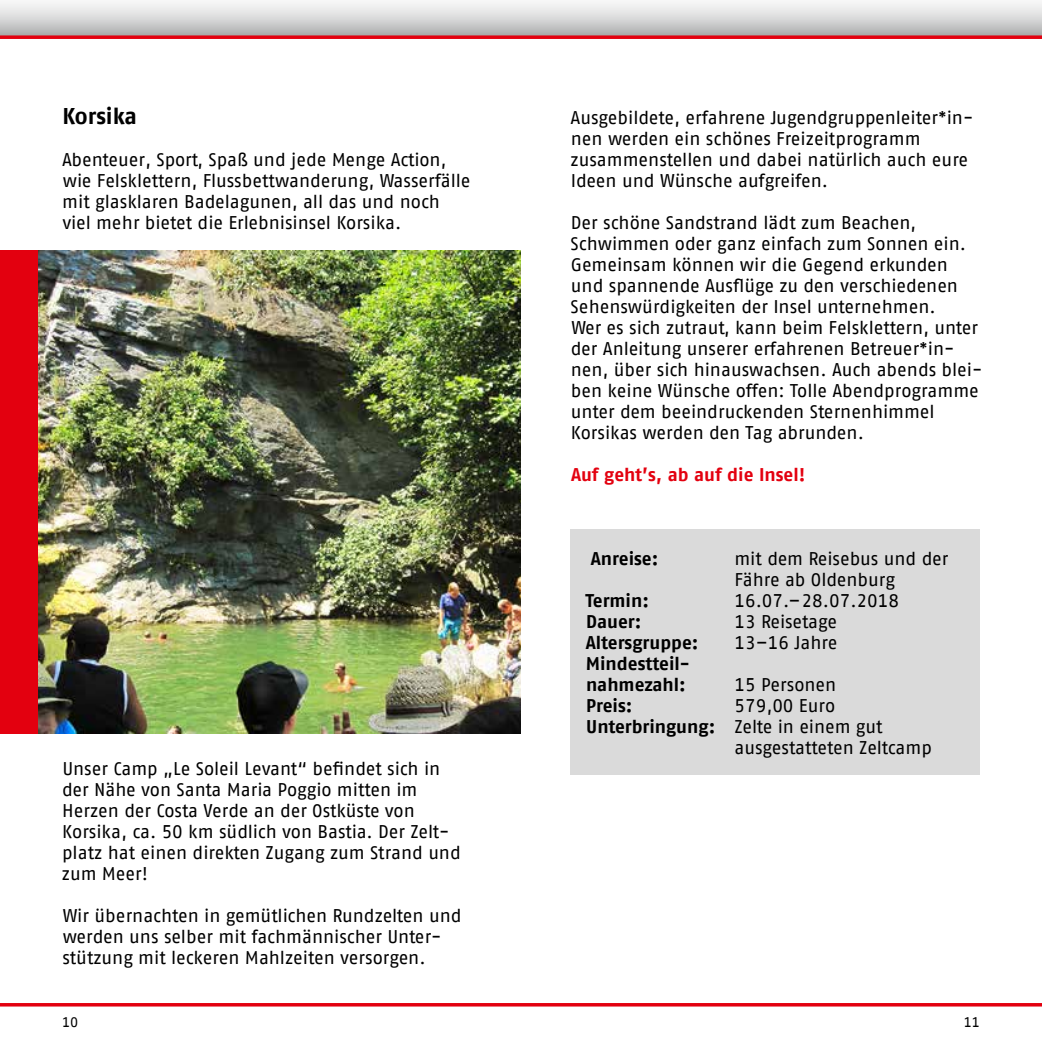
<style>
.page{position:relative;width:1042px;height:1042px;background:#fff}
.page>*{position:absolute;margin:0;border:0;box-sizing:border-box;transform-origin:0 0}
.t1{font:700 22.75px "AWO Fago Office";letter-spacing:-.005em;color:#000}
.t2{font:18.38px/21px "AWO Fago Office";color:#000}
.t3{font:700 18.38px/21px "AWO Fago Office";color:#000}
.t4{font:700 18.38px "AWO Fago Office";letter-spacing:-.005em;color:#e3000f}
.t5{font:14px "AWO Fago Office";color:#000}
.s1{font-weight:700}
</style>
<div class="page">
<img style="left:37px;top:250px;width:484px;height:483px">
<div style="left:0;top:250px;width:37px;height:483px;background:#e3000f"></div>
<div style="left:570px;top:530px;width:410px;height:245px;background:#dadada"></div>
<svg style="left:0;top:3px;width:1042px;height:32px;background:#d4d4d5"></svg>
<svg style="left:0;top:35px;width:1042px;height:4px;background:#dc1522"></svg>
<hr style="left:0;top:1003px;width:1042px;height:3px;background:#e3000f">
<p class="t1" style="left:62px;top:103px;width:76px">Korsika</p>
<p class="t2" style="left:62px;top:149px;width:410px">Abenteuer, Sport, Spaß und jede Menge Action, wie Felsklettern, Flussbettwanderung, Wasserfälle mit glasklaren Badelagunen, all das und noch viel mehr bietet die Erlebnisinsel Korsika.</p>
<p class="t2" style="left:62px;top:758px;width:400px">Unser Camp „Le Soleil Levant“ befindet sich in der Nähe von Santa Maria Poggio mitten im Herzen der Costa Verde an der Ostküste von Korsika, ca. 50 km südlich von Bastia. Der Zelt&shy;platz hat einen direkten Zugang zum Strand und zum Meer!</p>
<p class="t2" style="left:62px;top:905px;width:401px">Wir übernachten in gemütlichen Rundzelten und werden uns selber mit fachmännischer Unter&shy;stützung mit leckeren Mahlzeiten versorgen.</p>
<p class="t2" style="left:570px;top:107px;width:404px">Ausgebildete, erfahrene Jugendgruppenleiter*in&shy;nen werden ein schönes Freizeitprogramm zusammenstellen und dabei natürlich auch eure Ideen und Wünsche aufgreifen.</p>
<p class="t2" style="left:570px;top:212px;width:413px">Der schöne Sandstrand lädt zum Beachen, Schwimmen oder ganz einfach zum Sonnen ein.<br>Gemeinsam können wir die Gegend erkunden und spannende Ausflüge zu den verschiedenen Sehenswürdigkeiten der Insel unternehmen.<br>Wer es sich zutraut, kann beim Felsklettern, unter der Anleitung unserer erfahrenen Betreuer*in&shy;nen, über sich hinauswachsen. Auch abends blei&shy;ben keine Wünsche offen: Tolle Abendprogramme unter dem beeindruckenden Sternenhimmel Korsikas werden den Tag abrunden.</p>
<p class="t4" style="left:571px;top:464px;width:236px">Auf geht’s, ab auf die Insel!</p>
<p class="t3" style="left:591px;top:548px;width:69px">Anreise:</p>
<p class="t2" style="left:734px;top:548px;width:216px">mit dem Reisebus und der<br>Fähre ab Oldenburg</p>
<p class="t3" style="left:585px;top:590px;width:65px">Termin:</p>
<p class="t2" style="left:734px;top:590px;width:166px">16.07.–28.07.2018</p>
<p class="t3" style="left:586px;top:611px;width:57px">Dauer:</p>
<p class="t2" style="left:734px;top:611px;width:104px">13 Reisetage</p>
<p class="t3" style="left:586px;top:632px;width:114px">Altersgruppe:</p>
<p class="t2" style="left:734px;top:632px;width:104px">13–16 Jahre</p>
<p class="t3" style="left:586px;top:653px;width:105px">Mindestteil&shy;nahmezahl:</p>
<p class="t2" style="left:734px;top:674px;width:103px">15 Personen</p>
<p class="t3" style="left:586px;top:695px;width:48px">Preis:</p>
<p class="t2" style="left:734px;top:695px;width:102px">579,00 Euro</p>
<p class="t2" style="left:586px;top:716px;width:298px"><span class="s1">Unterbringung:</span> Zelte in einem gut</p>
<p class="t2" style="left:734px;top:737px;width:199px">ausgestatteten Zeltcamp</p>
<p class="t5" style="left:62px;top:1014px;width:18px">10</p>
<p class="t5" style="left:963px;top:1014px;width:18px">11</p>
</div>
